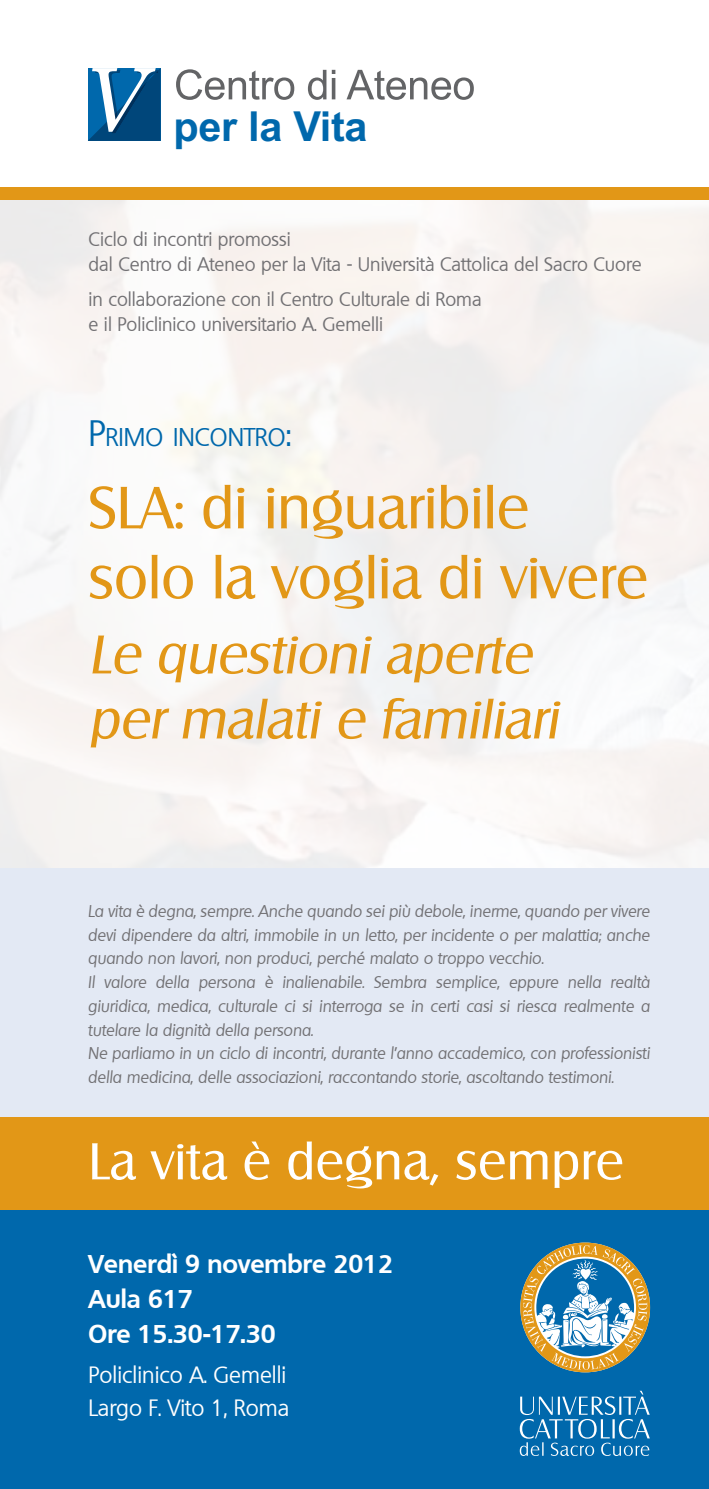
<style>
.page{position:relative;width:709px;height:1489px;background:#fff}
.page>*{position:absolute;margin:0;border:0;box-sizing:border-box;transform-origin:0 0}
.t1{font:57.5px/70px "Salzburg";color:#e29717}
.t2{font:italic 52.5px/65px "Salzburg";color:#e29717}
.t3{font:50px "Salzburg";letter-spacing:.01em;color:#fff}
.t4{font:700 41.25px "Arial";letter-spacing:-.005em;color:#0068ac}
.t5{font:700 25px/35px "Quebec";color:#fff}
.t6{font:24.5px "Quebec";color:#0068ac}
.t7{font:22.5px/32.5px "Quebec";color:#fff}
.t8{font:18.75px/25px "Quebec";color:#717073}
.t9{font:italic 16.25px/23.8px "Quebec";color:#717073}
.s1{font-size:35px}
</style>
<div class="page">
<div style="left:0;top:1205px;width:709px;height:283px;background:#0068ac"></div>
<svg style="left:520px;top:1242px;width:130px;height:130px"></svg>
<svg style="left:520px;top:1390px;width:130px;height:65px"></svg>
<svg style="left:176px;top:69px;width:118px;height:31px"></svg>
<svg style="left:308px;top:70px;width:18px;height:30px"></svg>
<hr style="left:332px;top:78px;width:3px;height:21px;background:#636466">
<svg style="left:332px;top:70px;width:3px;height:4px"></svg>
<svg style="left:346px;top:70px;width:128px;height:30px"></svg>
<svg style="left:88px;top:68px;width:72px;height:73px;background:#2c70a0"></svg>
<div style="left:0;top:1116px;width:709px;height:93px;background:#e29717"></div>
<div style="left:0;top:868px;width:709px;height:248px;background:#e3e9f4"></div>
<div style="left:0;top:188px;width:709px;height:12px;background:#e29717"></div>
<h3 class="t4" style="left:173px;top:99px;width:196px">per la Vita</h3>
<p class="t8" style="left:89px;top:226px;width:554px">Ciclo di incontri promossi<br>dal Centro di Ateneo per la Vita - Università Cattolica del Sacro Cuore</p>
<p class="t8" style="left:89px;top:286px;width:394px">in collaborazione con il Centro Culturale di Roma e il Policlinico universitario A. Gemelli</p>
<h3 class="t6" style="left:89px;top:421px;width:205px"><span class="s1">P</span>RIMO INCONTRO<span class="s1">:</span></h3>
<h1 class="t1" style="left:89px;top:472px;width:561px">SLA: di inguaribile solo la voglia di vivere</h1>
<h2 class="t2" style="left:89px;top:622px;width:470px">Le questioni aperte per malati e familiari</h2>
<p class="t9" style="left:88px;top:899px;width:563px">La vita è degna, sempre. Anche quando sei più debole, inerme, quando per vivere devi dipendere da altri, immobile in un letto, per incidente o per malattia; anche quando non lavori, non produci, perché malato o troppo vecchio.<br>Il valore della persona è inalienabile. Sembra semplice, eppure nella realtà giuridica, medica, culturale ci si interroga se in certi casi si riesca realmente a tutelare la dignità della persona.<br>Ne parliamo in un ciclo di incontri, durante l’anno accademico, con professionisti della medicina, delle associazioni, raccontando storie, ascoltando testimoni.</p>
<h3 class="t3" style="left:89px;top:1131px;width:536px">La vita è degna, sempre</h3>
<h3 class="t5" style="left:89px;top:1246px;width:306px">Venerdì 9 novembre 2012<br>Aula 617<br>Ore 15.30-17.30</h3>
<h3 class="t7" style="left:89px;top:1358px;width:202px">Policlinico A. Gemelli<br>Largo F. Vito 1, Roma</h3>
</div>
